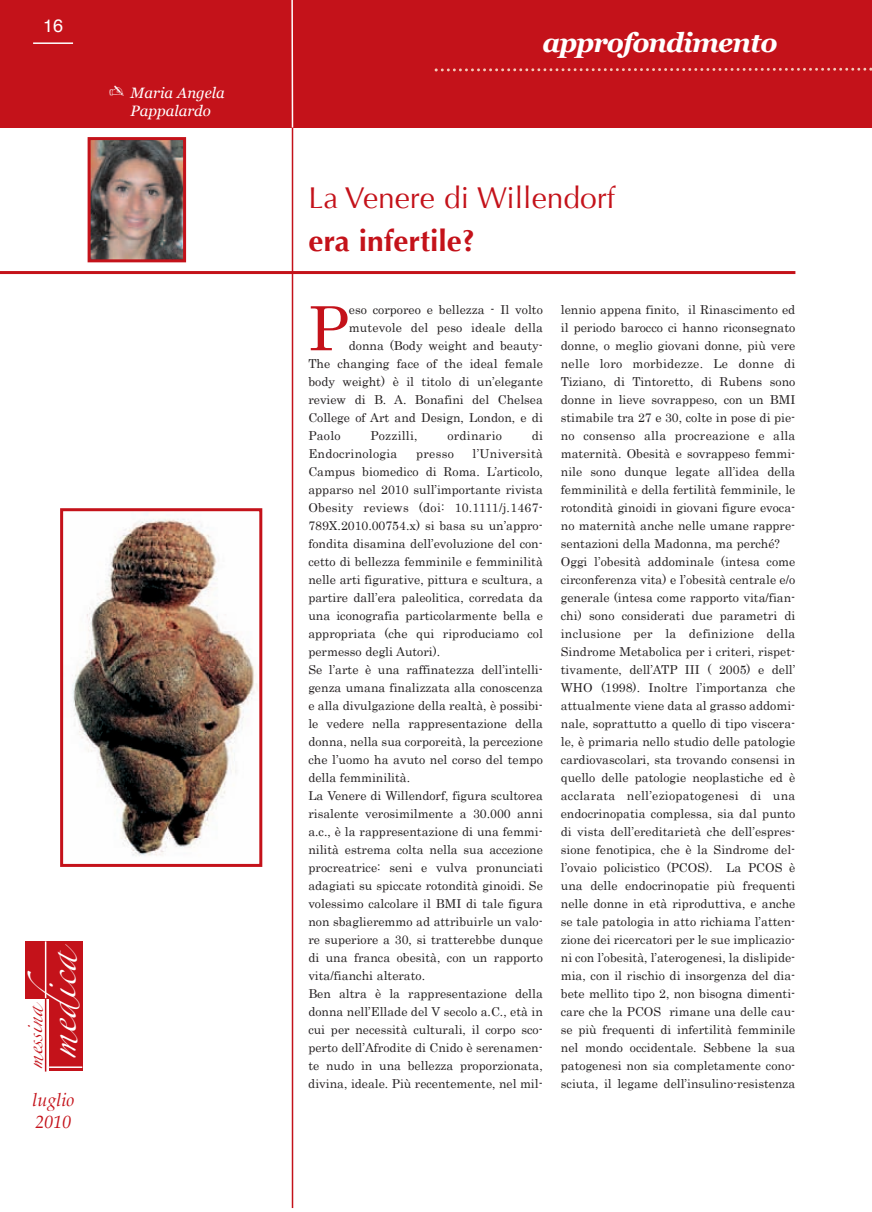
<style>
.page{position:relative;width:872px;height:1212px;background:#fff}
.page>*{position:absolute;margin:0;border:0;box-sizing:border-box;transform-origin:0 0}
.t1{font:60.9px "Century";color:#c4121a}
.t2{font:30px "Optima";color:#c4121a}
.t3{font:700 30px "Optima";color:#c4121a}
.t4{font:28.35px "Zapfino";color:#fff}
.t5{font:italic 700 27px "Georgia";letter-spacing:-.035em;color:#fff}
.t6{font:italic 18px/21.9px "Palatino";color:#c4121a}
.t7{font:18px "Helvetica";color:#fff}
.t8{font:15.15px "Zapfino";color:#c4121a}
.t9{font:italic 15px/18px "Georgia";color:#fff}
.t10{font:12.3px/18px "Century";color:#231f20}
.t11{font:12.3px "Century";letter-spacing:.02em;color:#231f20}
</style>
<div class="page">
<div style="left:0;top:0;width:872px;height:128px;background:#c4121a"></div>
<div style="left:25px;top:941px;width:57px;height:130px;background:#c4121a"></div>
<div style="left:24px;top:999px;width:25px;height:74px;background:#fff"></div>
<hr style="left:45px;top:998px;width:1px;height:73px;background:#c4121a">
<hr style="left:45px;top:941px;width:1px;height:57px;background:#fff">
<hr style="left:49px;top:1066px;width:33px;height:2px;background:#fff">
<hr style="left:33px;top:42px;width:40px;height:2px;background:#fff">
<hr style="left:292px;top:0;width:1px;height:1208px;background:#c4121a">
<hr style="left:0;top:271px;width:795px;height:3px;background:#c4121a">
<hr style="left:291px;top:0;width:2px;height:128px;background:#fff">
<img style="left:72px;top:513px;width:186px;height:343px">
<div style="left:60px;top:508px;width:202px;height:359px;border:3px solid #c4121a"></div>
<img style="left:92px;top:141px;width:90px;height:117px">
<div style="left:88px;top:137px;width:98px;height:125px;border:3px solid #c4121a"></div>
<svg style="left:434px;top:67px;width:438px;height:5px"></svg>
<h3 class="t7" style="left:43px;top:18px;width:22px">16</h3>
<p class="t9" style="left:131px;top:84px;width:96px">Maria Angela<br>Pappalardo</p>
<h3 class="t4" style="left:49px;top:1058px;width:116px;rotate:-90deg">medica</h3>
<p class="t8" style="left:28px;top:1069px;width:68px;rotate:-90deg">messina</p>
<h3 class="t6" style="left:32px;top:1090px;width:43px">luglio<br>2010</h3>
<h3 class="t5" style="left:542px;top:27px;width:236px">approfondimento</h3>
<h2 class="t2" style="left:308px;top:180px;width:308px">La Venere di Willendorf</h2>
<h2 class="t3" style="left:308px;top:223px;width:168px">era infertile?</h2>
<h1 class="t1" style="left:308px;top:290px;width:42px">P</h1>
<p class="t10" style="left:349px;top:300px;width:195px">eso corporeo e bellezza - Il volto</p>
<p class="t10" style="left:349px;top:318px;width:195px">mutevole del peso ideale della</p>
<p class="t10" style="left:349px;top:336px;width:195px">donna (Body weight and beauty-</p>
<p class="t10" style="left:308px;top:354px;width:236px">The changing face of the ideal female</p>
<p class="t10" style="left:308px;top:372px;width:236px">body weight) è il titolo di un’elegante</p>
<p class="t10" style="left:308px;top:390px;width:236px">review di B. A. Bonafini del Chelsea</p>
<p class="t10" style="left:308px;top:408px;width:236px">College of Art and Design, London, e di</p>
<p class="t10" style="left:308px;top:426px;width:34px">Paolo</p>
<p class="t11" style="left:370px;top:428px;width:49px">Pozzilli,</p>
<p class="t11" style="left:447px;top:428px;width:56px">ordinario</p>
<p class="t10" style="left:531px;top:426px;width:13px">di</p>
<p class="t11" style="left:308px;top:446px;width:90px">Endocrinologia</p>
<p class="t10" style="left:416px;top:444px;width:39px">presso</p>
<p class="t10" style="left:308px;top:444px;width:236px;text-indent:164px">l’Università Campus biomedico di Roma. L’articolo, apparso nel 2010 sull’importante rivista Obesity reviews (doi: 10.1111/j.1467- 789X.2010.00754.x) si basa su un’appro&shy;fondita disamina dell’evoluzione del con&shy;cetto di bellezza femminile e femminilità nelle arti figurative, pittura e scultura, a partire dall’era paleolitica, corredata da una iconografia particolarmente bella e appropriata (che qui riproduciamo col permesso degli Autori).<br>Se l’arte è una raffinatezza dell’intelli&shy;genza umana finalizzata alla conoscenza e alla divulgazione della realtà, è possibi&shy;le vedere nella rappresentazione della donna, nella sua corporeità, la percezione che l’uomo ha avuto nel corso del tempo della femminilità.<br>La Venere di Willendorf, figura scultorea risalente verosimilmente a 30.000 anni a.c., è la rappresentazione di una femmi&shy;nilità estrema colta nella sua accezione procreatrice: seni e vulva pronunciati adagiati su spiccate rotondità ginoidi. Se volessimo calcolare il BMI di tale figura non sbaglieremmo ad attribuirle un valo&shy;re superiore a 30, si tratterebbe dunque di una franca obesità, con un rapporto vita/fianchi alterato.<br>Ben altra è la rappresentazione della donna nell’Ellade del V secolo a.C., età in cui per necessità culturali, il corpo sco&shy;perto dell’Afrodite di Cnido è serenamen&shy;te nudo in una bellezza proporzionata, divina, ideale. Più recentemente, nel mil-</p>
<p class="t10" style="left:561px;top:300px;width:236px">lennio appena finito, il Rinascimento ed il periodo barocco ci hanno riconsegnato donne, o meglio giovani donne, più vere nelle loro morbidezze. Le donne di Tiziano, di Tintoretto, di Rubens sono donne in lieve sovrappeso, con un BMI stimabile tra 27 e 30, colte in pose di pie&shy;no consenso alla procreazione e alla maternità. Obesità e sovrappeso femmi&shy;nile sono dunque legate all’idea della femminilità e della fertilità femminile, le rotondità ginoidi in giovani figure evoca&shy;no maternità anche nelle umane rappre&shy;sentazioni della Madonna, ma perché?<br>Oggi l’obesità addominale (intesa come circonferenza vita) e l’obesità centrale e/o generale (intesa come rapporto vita/fian&shy;chi) sono considerati due parametri di inclusione per la definizione della Sindrome Metabolica per i criteri, rispet&shy;tivamente, dell’ATP III ( 2005) e dell’ WHO (1998). Inoltre l’importanza che attualmente viene data al grasso addomi&shy;nale, soprattutto a quello di tipo viscera&shy;le, è primaria nello studio delle patologie cardiovascolari, sta trovando consensi in quello delle patologie neoplastiche ed è acclarata nell’eziopatogenesi di una endocrinopatia complessa, sia dal punto di vista dell’ereditarietà che dell’espres&shy;sione fenotipica, che è la Sindrome del&shy;l’ovaio policistico (PCOS). La PCOS è una delle endocrinopatie più frequenti nelle donne in età riproduttiva, e anche se tale patologia in atto richiama l’atten&shy;zione dei ricercatori per le sue implicazio&shy;ni con l’obesità, l’aterogenesi, la dislipide&shy;mia, con il rischio di insorgenza del dia&shy;bete mellito tipo 2, non bisogna dimenti&shy;care che la PCOS rimane una delle cau&shy;se più frequenti di infertilità femminile nel mondo occidentale. Sebbene la sua patogenesi non sia completamente cono&shy;sciuta, il legame dell’insulino-resistenza</p>
</div>
